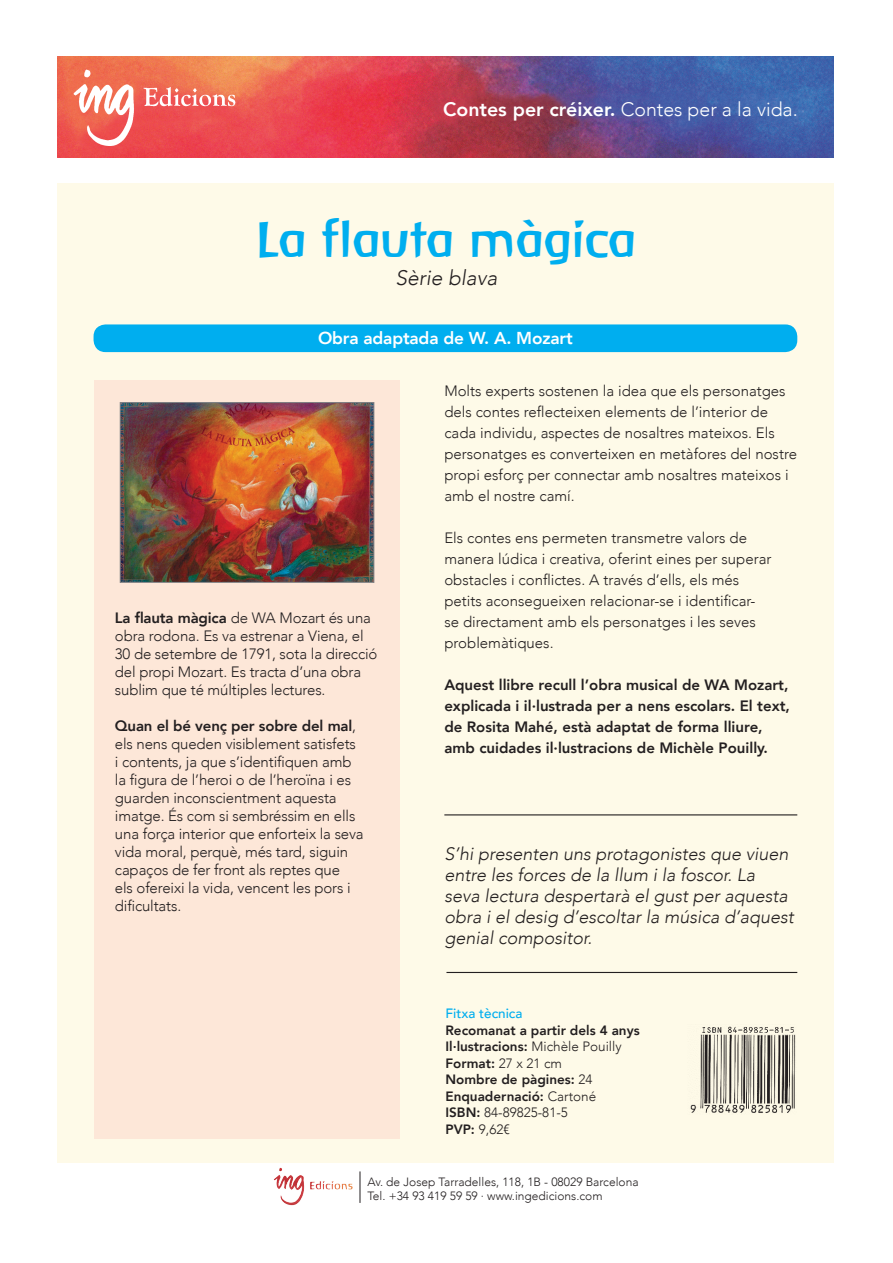
<style>
.page{position:relative;width:893px;height:1263px;background:#fff}
.page>*{position:absolute;margin:0;border:0;box-sizing:border-box;transform-origin:0 0}
.t1{font:48px "Baar Antropos Aidfont";color:#00aeef}
.t2{font:italic 300 21px "Avenir";color:#231f20}
.t3{font:800 19.5px "Avenir";color:#fff}
.t4{font:italic 300 18px/21px "Avenir";color:#231f20}
.t5{font:800 17.25px "Avenir";letter-spacing:-.01em;color:#fff}
.t6{font:300 15px/18px "Avenir";color:#231f20}
.t7{font:800 15px/21px "Avenir";color:#231f20}
.t8{font:800 13.5px "Avenir";color:#231f20}
.t9{font:300 13.5px "Avenir";color:#231f20}
.t10{font:500 13.5px "Avenir";color:#00aeef}
.t11{font:300 12px "Avenir";color:#231f20}
.s1{font-weight:300}
.s2{font-weight:800}
</style>
<div class="page">
<div style="left:57px;top:183px;width:776px;height:979px;background:#fefae8"></div>
<div style="left:94px;top:381px;width:306px;height:758px;background:#fde7d8"></div>
<img style="left:57px;top:57px;width:776px;height:101px">
<img style="left:67px;top:63px;width:171px;height:89px">
<img style="left:122px;top:404px;width:250px;height:177px">
<div style="left:120px;top:402px;width:254px;height:181px;border:1px solid #808285"></div>
<div style="left:94px;top:324px;width:703px;height:28px;background:#00aeef;border-radius:12px"></div>
<hr style="left:444px;top:814px;width:353px;height:1px;background:#231f20">
<hr style="left:446px;top:972px;width:351px;height:1px;background:#231f20">
<img style="left:690px;top:1026px;width:106px;height:87px">
<img style="left:274px;top:1167px;width:79px;height:39px">
<hr style="left:360px;top:1171px;width:1px;height:32px;background:#231f20">
<p class="t3" style="left:443px;top:94px;width:356px">Contes per créixer. <span class="s1">Contes per a la vida.</span></p>
<p class="t1" style="left:256px;top:210px;width:382px">La flauta màgica</p>
<p class="t2" style="left:396px;top:265px;width:103px">Sèrie blava</p>
<p class="t5" style="left:318px;top:324px;width:256px">Obra adaptada de W. A. Mozart</p>
<p class="t6" style="left:444px;top:380px;width:354px;line-height:21px">Molts experts sostenen la idea que els personatges dels contes reflecteixen elements de l’interior de cada individu, aspectes de nosaltres mateixos. Els personatges es converteixen en metàfores del nostre propi esforç per connectar amb nosaltres mateixos i amb el nostre camí.</p>
<p class="t6" style="left:444px;top:527px;width:329px;line-height:21px">Els contes ens permeten transmetre valors de manera lúdica i creativa, oferint eines per superar obstacles i conflictes. A través d’ells, els més petits aconsegueixen relacionar-se i identificar&shy;se directament amb els personatges i les seves problemàtiques.</p>
<p class="t7" style="left:444px;top:674px;width:347px">Aquest llibre recull l’obra musical de WA Mozart, explicada i il·lustrada per a nens escolars. El text, de Rosita Mahé, està adaptat de forma lliure, amb cuidades il·lustracions de Michèle Pouilly.</p>
<p class="t6" style="left:115px;top:609px;width:264px"><span class="s2">La flauta màgica</span> de WA Mozart és una obra rodona. Es va estrenar a Viena, el 30 de setembre de 1791, sota la direcció del propi Mozart. Es tracta d’una obra sublim que té múltiples lectures.</p>
<p class="t6" style="left:115px;top:717px;width:250px"><span class="s2">Quan el bé venç per sobre del mal</span>, els nens queden visiblement satisfets<br>i contents, ja que s’identifiquen amb la figura de l’heroi o de l’heroïna i es guarden inconscientment aquesta imatge. És com si sembréssim en ells una força interior que enforteix la seva vida moral, perquè, més tard, siguin capaços de fer front als reptes que<br>els ofereixi la vida, vencent les pors i dificultats.</p>
<p class="t4" style="left:444px;top:844px;width:351px">S’hi presenten uns protagonistes que viuen entre les forces de la llum i la foscor. La seva lectura despertarà el gust per aquesta obra i el desig d’escoltar la música d’aquest genial compositor.</p>
<p class="t10" style="left:445px;top:1002px;width:79px">Fitxa tècnica</p>
<p class="t8" style="left:445px;top:1020px;width:196px">Recomanat a partir dels 4 anys</p>
<p class="t8" style="left:445px;top:1036px;width:178px">Il·lustracions: <span class="s1">Michèle Pouilly</span></p>
<p class="t8" style="left:445px;top:1053px;width:118px">Format: <span class="s1">27 x 21 cm</span></p>
<p class="t8" style="left:445px;top:1069px;width:149px">Nombre de pàgines: <span class="s1">24</span></p>
<p class="t8" style="left:445px;top:1086px;width:152px">Enquadernació: <span class="s1">Cartoné</span></p>
<p class="t9" style="left:445px;top:1105px;width:124px"><span class="s2">ISBN:</span> 84-89825-81-5</p>
<p class="t9" style="left:445px;top:1121px;width:66px"><span class="s2">PVP:</span> 9,62€</p>
<p class="t11" style="left:367px;top:1175px;width:273px">Av. de Josep Tarradelles, 118, 1B - 08029 Barcelona</p>
<p class="t11" style="left:367px;top:1189px;width:237px">Tel. +34 93 419 59 59 · www.ingedicions.com</p>
</div>
